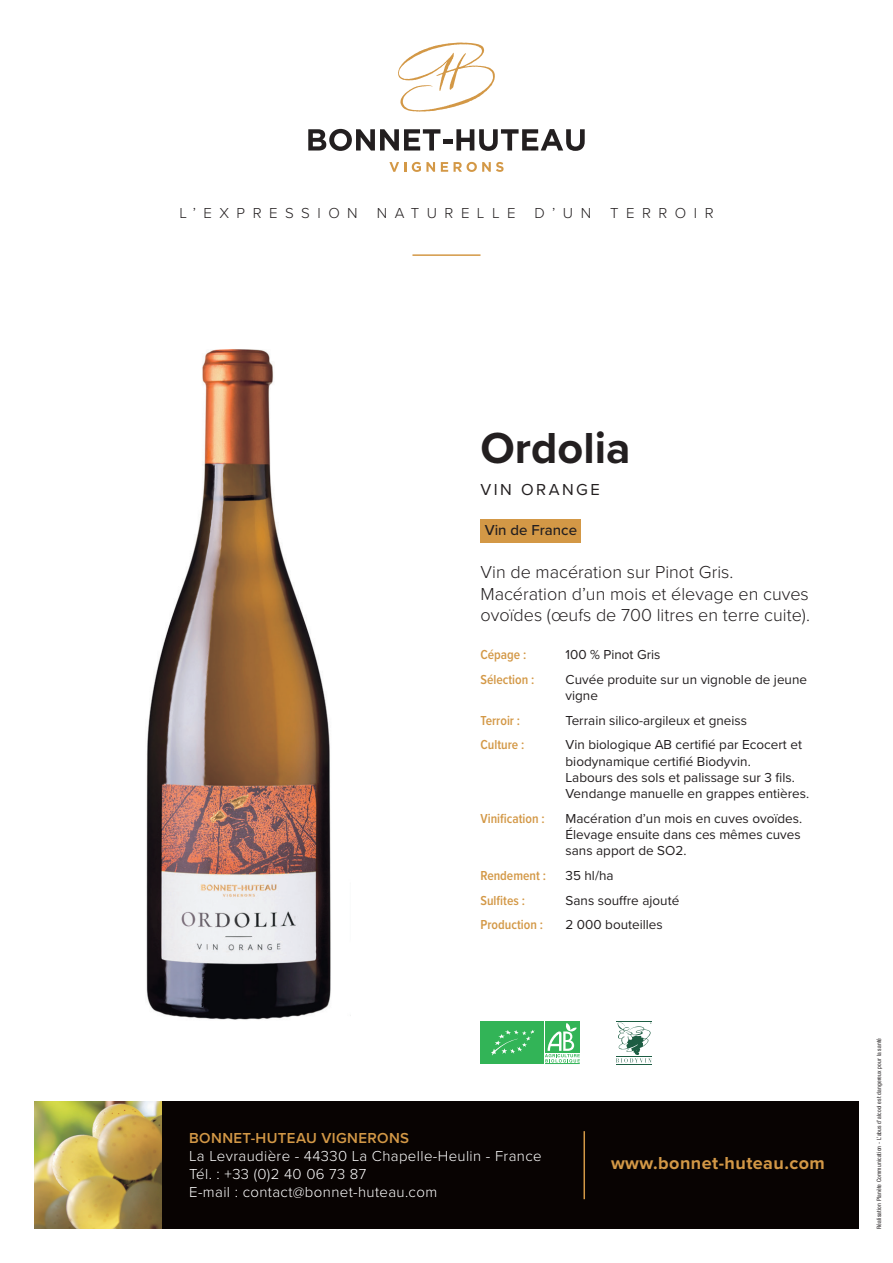
<style>
.page{position:relative;width:893px;height:1263px;background:#fff}
.page>*{position:absolute;margin:0;border:0;box-sizing:border-box;transform-origin:0 0}
.t1{font:700 45px "Proxima Nova";color:#231f20}
.t2{font:300 18px/21.6px "Proxima Nova";color:#231f20}
.t3{font:700 18px "Proxima Nova";letter-spacing:.025em;color:#d39846}
.t4{font:16.5px "Proxima Nova";letter-spacing:.15em;color:#231f20}
.t5{font:300 15px/18px "Proxima Nova";letter-spacing:.025em;color:#fff}
.t6{font:300 15px "Proxima Nova";letter-spacing:.5em;color:#231f20}
.t7{font:600 15px "Proxima Nova";letter-spacing:.025em;color:#d39846}
.t8{font:500 15px "Proxima Nova";color:#231f20}
.t9{font:13.5px/16.2px "Proxima Nova";color:#231f20}
.t10{font:600 13.5px "Proxima Nova Cond";color:#d39846}
.t11{font:condensed 6px "Helvetica Neue LT Std";letter-spacing:.025em;color:#231f20}
</style>
<div class="page">
<svg style="left:308px;top:129px;width:277px;height:22px"></svg>
<svg style="left:398px;top:43px;width:97px;height:69px"></svg>
<svg style="left:389px;top:162px;width:17px;height:10px"></svg>
<svg style="left:412px;top:162px;width:23px;height:10px"></svg>
<svg style="left:441px;top:162px;width:7px;height:10px"></svg>
<svg style="left:454px;top:162px;width:50px;height:10px"></svg>
<hr style="left:412px;top:254px;width:68px;height:2px;background:#d39846">
<div style="left:162px;top:1101px;width:697px;height:128px;background:#080302"></div>
<img style="left:34px;top:1101px;width:128px;height:128px">
<hr style="left:583px;top:1131px;width:2px;height:68px;background:#d39846">
<div style="left:480px;top:519px;width:101px;height:23px;background:#d39846"></div>
<img style="left:146px;top:349px;width:185px;height:671px">
<hr style="left:545px;top:1063px;width:35px;height:1px;background:#32b457">
<div style="left:545px;top:1021px;width:35px;height:31px;background:#32b457"></div>
<svg style="left:545px;top:1023px;width:35px;height:40px"></svg>
<div style="left:480px;top:1021px;width:64px;height:43px;background:#32b457"></div>
<svg style="left:491px;top:1030px;width:44px;height:25px"></svg>
<hr style="left:616px;top:1021px;width:35px;height:1px;background:#1d5d43">
<hr style="left:616px;top:1064px;width:35px;height:1px;background:#1d5d43">
<svg style="left:616px;top:1022px;width:36px;height:41px"></svg>
<p class="t6" style="left:179px;top:202px;width:180px">L’EXPRESSION</p>
<p class="t6" style="left:377px;top:202px;width:140px">NATURELLE</p>
<p class="t6" style="left:534px;top:202px;width:58px">D’UN</p>
<p class="t6" style="left:610px;top:202px;width:105px">TERROIR</p>
<h1 class="t1" style="left:480px;top:414px;width:152px">Ordolia</h1>
<p class="t4" style="left:480px;top:477px;width:121px">VIN ORANGE</p>
<p class="t8" style="left:485px;top:519px;width:94px">Vin de France</p>
<h2 class="t2" style="left:480px;top:560px;width:331px">Vin de macération sur Pinot Gris.<br>Macération d’un mois et élevage en cuves ovoïdes (œufs de 700 litres en terre cuite).</h2>
<p class="t10" style="left:480px;top:645px;width:47px">Cépage :</p>
<p class="t9" style="left:566px;top:646px;width:96px">100 % Pinot Gris</p>
<p class="t10" style="left:480px;top:669px;width:55px">Sélection :</p>
<p class="t9" style="left:566px;top:671px;width:243px">Cuvée produite sur un vignoble de jeune vigne</p>
<p class="t10" style="left:480px;top:710px;width:41px">Terroir :</p>
<p class="t9" style="left:566px;top:711px;width:183px">Terrain silico‑argileux et gneiss</p>
<p class="t10" style="left:480px;top:735px;width:45px">Culture :</p>
<p class="t9" style="left:566px;top:736px;width:245px">Vin biologique AB certifié par Ecocert et biodynamique certifié Biodyvin.<br>Labours des sols et palissage sur 3 fils.<br>Vendange manuelle en grappes entières.</p>
<p class="t10" style="left:480px;top:808px;width:66px">Vinification :</p>
<p class="t9" style="left:566px;top:810px;width:238px;text-align:justify">Macération d’un mois en cuves ovoïdes.<br>Élevage ensuite dans ces mêmes cuves sans apport de SO2.</p>
<p class="t10" style="left:480px;top:865px;width:67px">Rendement :</p>
<p class="t9" style="left:566px;top:867px;width:50px">35 hl/ha</p>
<p class="t10" style="left:480px;top:890px;width:46px">Sulfites :</p>
<p class="t9" style="left:566px;top:891px;width:115px">Sans souffre ajouté</p>
<p class="t10" style="left:480px;top:915px;width:64px">Production :</p>
<p class="t9" style="left:566px;top:916px;width:99px">2 000 bouteilles</p>
<p class="t7" style="left:189px;top:1127px;width:221px">BONNET-HUTEAU VIGNERONS</p>
<p class="t5" style="left:189px;top:1146px;width:354px">La Levraudière - 44330 La Chapelle-Heulin - France<br>Tél. : +33 (0)2 40 06 73 87<br>E-mail : contact@bonnet-huteau.com</p>
<h2 class="t3" style="left:611px;top:1149px;width:215px">www.bonnet-huteau.com</h2>
<p class="t11" style="left:875px;top:1229px;width:193px;rotate:-90deg">Réalisation Planète Communication - L’abus d’alcool est dangereux pour la santé</p>
</div>
